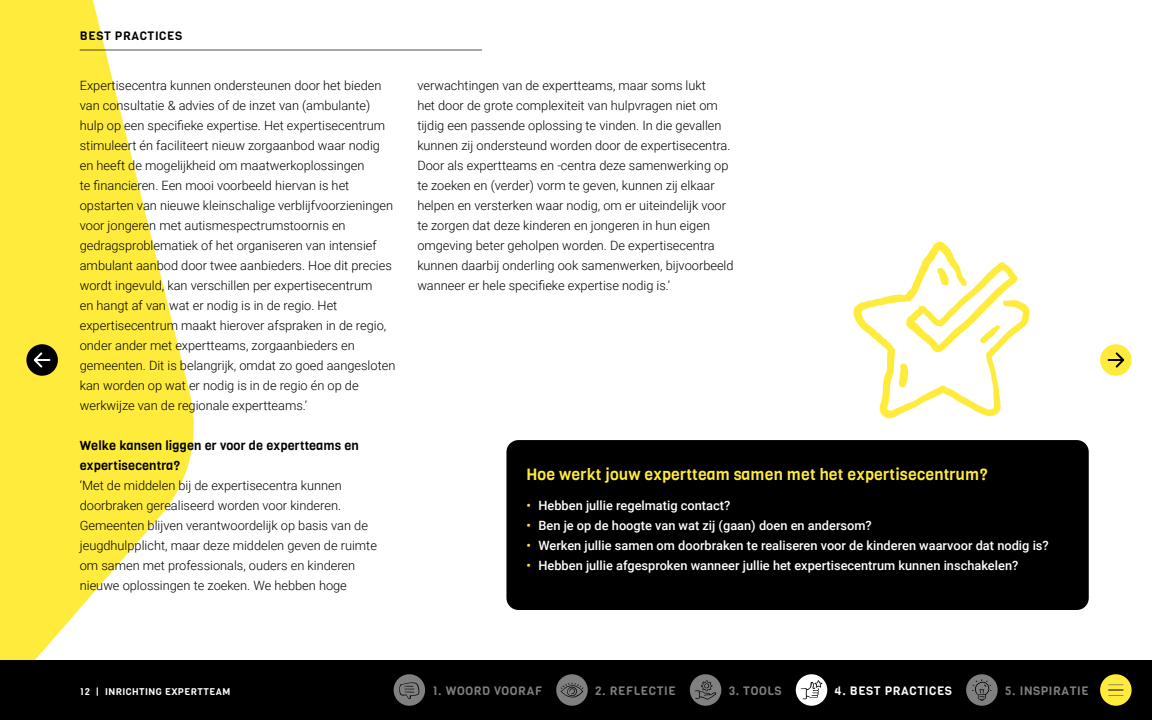
<style>
.page{position:relative;width:1152px;height:720px;background:#fff}
.page>*{position:absolute;margin:0;border:0;box-sizing:border-box;transform-origin:0 0}
.t1{font:16px "Viga";letter-spacing:.01em;color:#ffeb3b}
.t2{font:300 12.8px/20px "Roboto";color:#000}
.t3{font:500 12.8px "Roboto";color:#fff}
.t4{font:12.8px/20px "Viga";letter-spacing:.01em;color:#000}
.t5{font:12px "Viga";letter-spacing:.05em;color:#808080}
.t6{font:12px "Viga";letter-spacing:.05em;color:#fff}
.t7{font:12px "Viga";letter-spacing:.05em;color:#000}
.t8{font:9.6px "Viga";letter-spacing:.05em;color:#fff}
.s1{color:#ffeb3b}
</style>
<div class="page">
<svg style="left:0;top:0;width:200px;height:660px;fill:#ffeb3b"></svg>
<div style="left:26px;top:344px;width:32px;height:32px;background:#000;border-radius:50%"></div>
<svg style="left:33px;top:352px;width:16px;height:16px"></svg>
<div style="left:1100px;top:344px;width:32px;height:32px;background:#ffeb3b;border-radius:50%"></div>
<svg style="left:1109px;top:352px;width:16px;height:16px"></svg>
<hr style="left:80px;top:50px;width:402px;height:1px;background:#000">
<svg style="left:854px;top:242px;width:176px;height:176px"></svg>
<div style="left:506px;top:440px;width:583px;height:170px;background:#000;border-radius:12px"></div>
<div style="left:0;top:660px;width:1152px;height:60px;background:#000"></div>
<div style="left:1100px;top:674px;width:32px;height:32px;background:#ffeb3b;border-radius:50%"></div>
<svg style="left:1108px;top:684px;width:16px;height:7px"></svg>
<hr style="left:1106px;top:694px;width:20px;height:2px;background:#000;opacity:.75">
<div style="left:394px;top:674px;width:31px;height:32px;background:#808080;border-radius:50%"></div>
<svg style="left:399px;top:682px;width:20px;height:17px"></svg>
<div style="left:556px;top:674px;width:32px;height:32px;background:#808080;border-radius:50%"></div>
<svg style="left:561px;top:683px;width:22px;height:14px"></svg>
<div style="left:690px;top:674px;width:31px;height:32px;background:#808080;border-radius:50%"></div>
<svg style="left:695px;top:681px;width:21px;height:19px"></svg>
<div style="left:796px;top:674px;width:31px;height:32px;background:#fff;border-radius:50%"></div>
<svg style="left:801px;top:680px;width:21px;height:19px"></svg>
<div style="left:966px;top:674px;width:32px;height:32px;background:#808080;border-radius:50%"></div>
<svg style="left:972px;top:679px;width:20px;height:22px"></svg>
<p class="t7" style="left:80px;top:28px;width:104px">BEST PRACTICES</p>
<p class="t2" style="left:80px;top:75px;width:317px">Expertisecentra kunnen ondersteunen door het bieden van consultatie &amp; advies of de inzet van (ambulante) hulp op een specifieke expertise. Het expertisecentrum stimuleert én faciliteert nieuw zorgaanbod waar nodig en heeft de mogelijkheid om maatwerkoplossingen<br>te financieren. Een mooi voorbeeld hiervan is het opstarten van nieuwe kleinschalige verblijfvoorzieningen voor jongeren met autismespectrumstoornis en gedragsproblematiek of het organiseren van intensief ambulant aanbod door twee aanbieders. Hoe dit precies wordt ingevuld, kan verschillen per expertisecentrum<br>en hangt af van wat er nodig is in de regio. Het expertisecentrum maakt hierover afspraken in de regio, onder ander met expertteams, zorgaanbieders en gemeenten. Dit is belangrijk, omdat zo goed aangesloten kan worden op wat er nodig is in de regio én op de werkwijze van de regionale expertteams.’</p>
<p class="t4" style="left:80px;top:436px;width:281px">Welke kansen liggen er voor de expertteams en expertisecentra?</p>
<p class="t2" style="left:80px;top:475px;width:299px">‘Met de middelen bij de expertisecentra kunnen doorbraken gerealiseerd worden voor kinderen.<br>Gemeenten blijven verantwoordelijk op basis van de jeugdhulpplicht, maar deze middelen geven de ruimte om samen met professionals, ouders en kinderen nieuwe oplossingen te zoeken. We hebben hoge</p>
<p class="t2" style="left:417px;top:75px;width:318px">verwachtingen van de expertteams, maar soms lukt<br>het door de grote complexiteit van hulpvragen niet om tijdig een passende oplossing te vinden. In die gevallen kunnen zij ondersteund worden door de expertisecentra.<br>Door als expertteams en -centra deze samenwerking op te zoeken en (verder) vorm te geven, kunnen zij elkaar helpen en versterken waar nodig, om er uiteindelijk voor te zorgen dat deze kinderen en jongeren in hun eigen omgeving beter geholpen worden. De expertisecentra kunnen daarbij onderling ook samenwerken, bijvoorbeeld wanneer er hele specifieke expertise nodig is.’</p>
<p class="t1" style="left:526px;top:464px;width:463px">Hoe werkt jouw expertteam samen met het expertisecentrum?</p>
<p class="t3" style="left:526px;top:496px;width:205px"><span class="s1">•</span> Hebben jullie regelmatig contact?</p>
<p class="t3" style="left:526px;top:516px;width:347px"><span class="s1">•</span> Ben je op de hoogte van wat zij (gaan) doen en andersom?</p>
<p class="t3" style="left:526px;top:536px;width:524px"><span class="s1">•</span> Werken jullie samen om doorbraken te realiseren voor de kinderen waarvoor dat nodig is?</p>
<p class="t3" style="left:526px;top:556px;width:493px"><span class="s1">•</span> Hebben jullie afgesproken wanneer jullie het expertisecentrum kunnen inschakelen?</p>
<p class="t8" style="left:80px;top:685px;width:152px">12 | INRICHTING EXPERTTEAM</p>
<p class="t5" style="left:432px;top:683px;width:111px">1. WOORD VOORAF</p>
<p class="t5" style="left:595px;top:683px;width:82px">2. REFLECTIE</p>
<p class="t5" style="left:729px;top:683px;width:54px">3. TOOLS</p>
<p class="t6" style="left:835px;top:683px;width:119px">4. BEST PRACTICES</p>
<p class="t5" style="left:1005px;top:683px;width:85px">5. INSPIRATIE</p>
</div>
